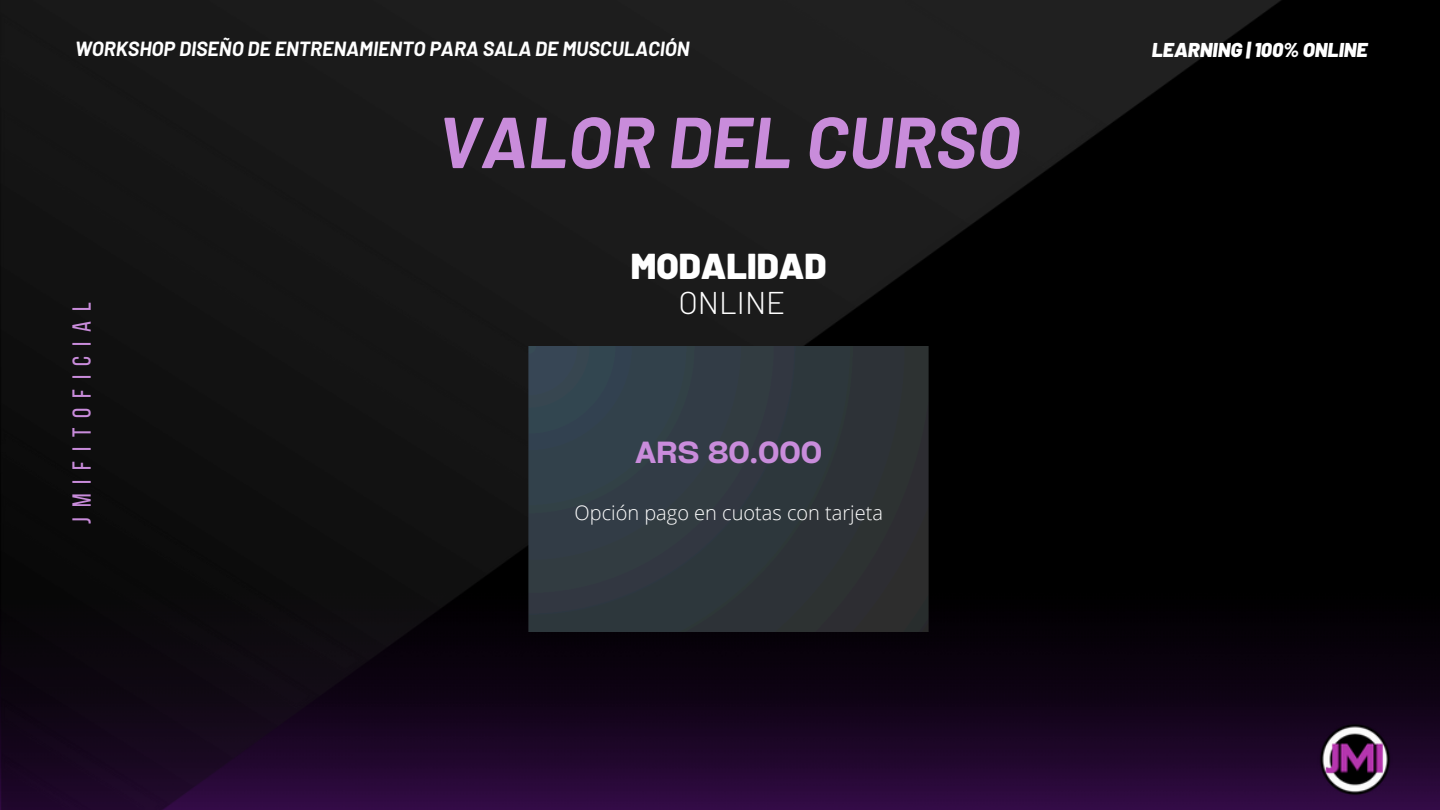
<style>
.page{position:relative;width:1440px;height:810px;background:#000}
.page>*{position:absolute;margin:0;border:0;box-sizing:border-box;transform-origin:0 0}
.t1{font:italic 700 72px "Barlow";color:#c98cdb}
.t2{font:900 36px "Barlow";color:#fff}
.t3{font:300 31.4px "Barlow";color:#fff}
.t4{font:29.2px "Cy Grotesk Key Demi";color:#c98cdb}
.t5{font:26px "Bebas Neue";letter-spacing:.38em;color:#c98cdb}
.t6{font:italic 700 20px "Barlow";color:#fff}
.t7{font:300 20px "Open Sans";color:#fff}
.t8{font:italic 900 20px "Barlow";color:#fff}
</style>
<div class="page">
<img style="left:1282px;top:645px;width:158px;height:165px">
<img style="left:1315px;top:720px;width:80px;height:79px">
<img style="left:0;top:0;width:1282px;height:810px">
<img style="left:528px;top:347px;width:401px;height:285px">
<p class="t6" style="left:75px;top:36px;width:616px">WORKSHOP DISEÑO DE ENTRENAMIENTO PARA SALA DE MUSCULACIÓN</p>
<h4 class="t5" style="left:71px;top:524px;width:223px;rotate:-90deg">jmifitoficial</h4>
<p class="t1" style="left:438px;top:96px;width:584px">VALOR DEL CURSO</p>
<h3 class="t2" style="left:631px;top:243px;width:197px">MODALIDAD</h3>
<h3 class="t3" style="left:678px;top:283px;width:109px">ONLINE</h3>
<h5 class="t4" style="left:635px;top:434px;width:188px">ARS 80.000</h5>
<p class="t7" style="left:575px;top:498px;width:310px">Opción pago en cuotas con tarjeta</p>
<h2 class="t8" style="left:1152px;top:37px;width:217px">LEARNING | 100% ONLINE</h2>
</div>
